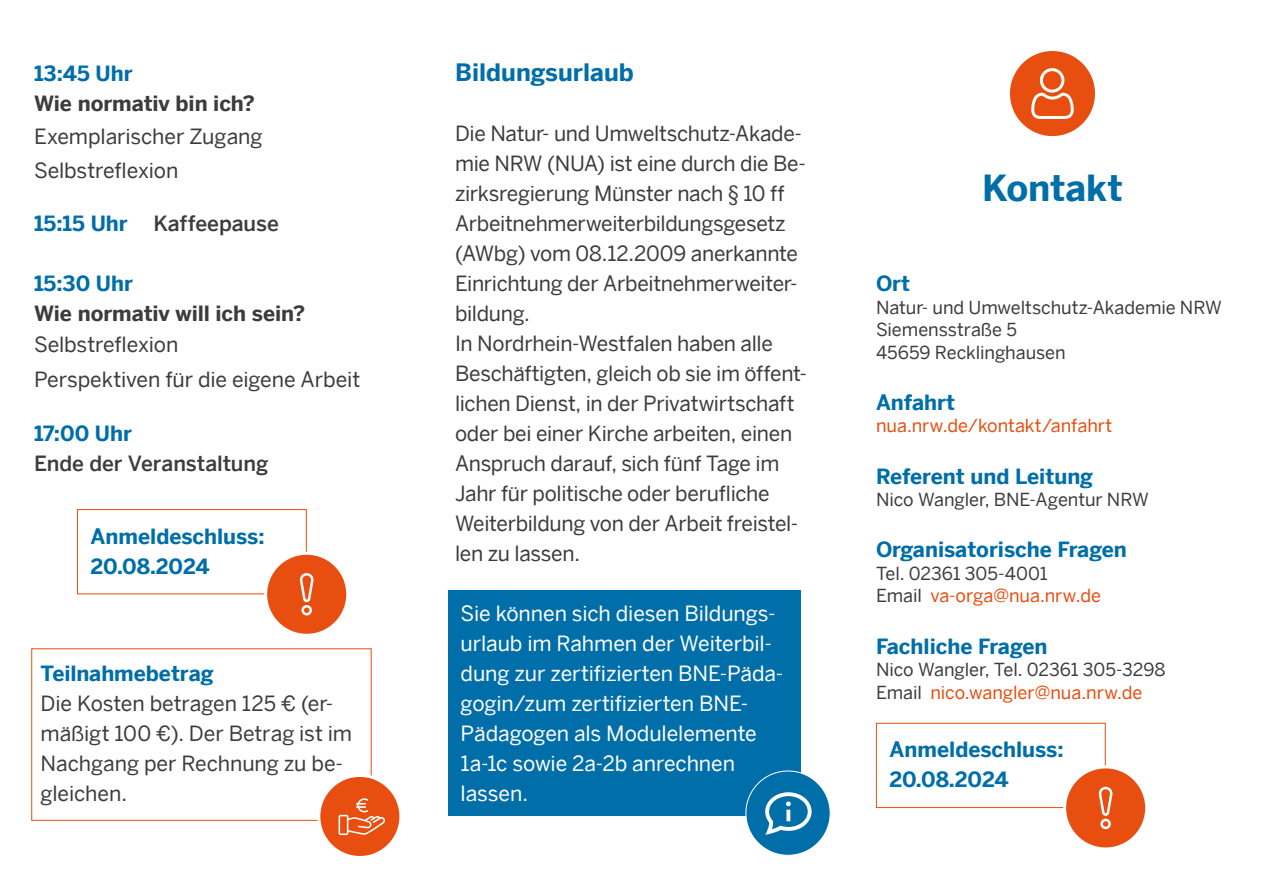
<style>
.page{position:relative;width:1263px;height:893px;background:#fff}
.page>*{position:absolute;margin:0;border:0;box-sizing:border-box;transform-origin:0 0}
.t1{font:700 36px "Benton Sans";letter-spacing:-.005em;color:#006ea8}
.p_Block_Hervorhebung{font:700 24px "Benton Sans";color:#006ea8}
.p_Block_Fließtext{font:21px/30px "Benton Sans";letter-spacing:-.015em;color:#3c3c3c}
.t2{font:21px/30px "Benton Sans";letter-spacing:-.005em;color:#fff}
.h3_Block_Überschrift_Zeit_blau{font:700 21px/30px "Benton Sans";color:#006ea8}
.p_Block_Hervorhebung-2{font:700 21px "Benton Sans";letter-spacing:-.005em;color:#3c3c3c}
.p_Block_Hervorhebung-3{font:500 21px "Benton Sans";letter-spacing:-.005em;color:#3c3c3c}
.h3_Block_Überschrift_Zeit_blau-2{font:500 21px "Benton Sans";letter-spacing:-.005em;color:#3c3c3c}
.t3{font:18px/22.5px "Benton Sans";letter-spacing:-.005em;color:#3c3c3c}
.t4{font:18px "Benton Sans";letter-spacing:-.005em;color:#e84e0f}
.s1{font-weight:700;color:#006ea8}
.s2{color:#e84e0f}
</style>
<div class="page">
<div style="left:448px;top:590px;width:353px;height:225px;background:#006ea8"></div>
<div style="left:746px;top:771px;width:84px;height:84px;background:#006ea8;border-radius:50%"></div>
<svg style="left:765px;top:792px;width:47px;height:43px"></svg>
<div style="left:31px;top:648px;width:341px;height:173px;border:1px solid #e84e0f"></div>
<div style="left:319px;top:775px;width:82px;height:82px;background:#e84e0f;border-radius:50%"></div>
<div style="left:317px;top:774px;width:85px;height:85px;border:3px solid #fff;border-radius:50%"></div>
<svg style="left:338px;top:816px;width:1px;height:18px"></svg>
<svg style="left:339px;top:798px;width:46px;height:37px"></svg>
<div style="left:77px;top:509px;width:230px;height:85px;border:1px solid #e84e0f"></div>
<div style="left:266px;top:553px;width:82px;height:82px;background:#e84e0f;border-radius:50%"></div>
<div style="left:301px;top:605px;width:11px;height:10px;border:2px solid #fff;border-radius:50%"></div>
<svg style="left:299px;top:573px;width:15px;height:30px"></svg>
<div style="left:264px;top:552px;width:85px;height:85px;border:3px solid #fff;border-radius:50%"></div>
<div style="left:1010px;top:51px;width:85px;height:85px;background:#e84e0f;border-radius:50%"></div>
<svg style="left:1031px;top:68px;width:43px;height:51px"></svg>
<div style="left:876px;top:723px;width:230px;height:85px;border:1px solid #e84e0f"></div>
<div style="left:1064px;top:767px;width:83px;height:82px;background:#e84e0f;border-radius:50%"></div>
<div style="left:1100px;top:819px;width:11px;height:10px;border:2px solid #fff;border-radius:50%"></div>
<svg style="left:1098px;top:786px;width:15px;height:30px"></svg>
<div style="left:1063px;top:765px;width:85px;height:85px;border:3px solid #fff;border-radius:50%"></div>
<h3 class="h3_Block_Überschrift_Zeit_blau" style="left:34px;top:58px;width:100px">13:45 Uhr</h3>
<p class="p_Block_Hervorhebung-2" style="left:34px;top:91px;width:223px">Wie normativ bin ich?</p>
<p class="p_Block_Fließtext" style="left:34px;top:121px;width:230px">Exemplarischer Zugang</p>
<p class="p_Block_Fließtext" style="left:34px;top:155px;width:146px">Selbstreflexion</p>
<h3 class="h3_Block_Überschrift_Zeit_blau-2" style="left:34px;top:211px;width:246px"><span class="s1">15:15 Uhr</span> Kaffeepause</h3>
<h3 class="h3_Block_Überschrift_Zeit_blau" style="left:34px;top:268px;width:101px">15:30 Uhr</h3>
<p class="p_Block_Hervorhebung-2" style="left:34px;top:301px;width:273px">Wie normativ will ich sein?</p>
<p class="p_Block_Fließtext" style="left:34px;top:329px;width:146px">Selbstreflexion</p>
<p class="p_Block_Fließtext" style="left:34px;top:364px;width:328px">Perspektiven für die eigene Arbeit</p>
<h3 class="h3_Block_Überschrift_Zeit_blau" style="left:34px;top:418px;width:100px">17:00 Uhr</h3>
<p class="p_Block_Hervorhebung-3" style="left:34px;top:451px;width:236px">Ende der Veranstaltung</p>
<p class="h3_Block_Überschrift_Zeit_blau" style="left:91px;top:521px;width:176px">Anmeldeschluss:<br>20.08.2024</p>
<p class="h3_Block_Überschrift_Zeit_blau" style="left:41px;top:658px;width:175px">Teilnahmebetrag</p>
<p class="p_Block_Fließtext" style="left:41px;top:688px;width:313px">Die Kosten betragen 125 € (er&shy;mäßigt 100 €). Der Betrag ist im<br>Nachgang per Rechnung zu be&shy;gleichen.</p>
<p class="p_Block_Hervorhebung" style="left:455px;top:58px;width:180px">Bildungsurlaub</p>
<p class="p_Block_Fließtext" style="left:455px;top:118px;width:353px">Die Natur- und Umweltschutz-Akade&shy;mie NRW (NUA) ist eine durch die Be&shy;zirksregierung Münster nach § 10 ff Arbeitnehmerweiterbildungsgesetz (AWbg) vom 08.12.2009 anerkannte Einrichtung der Arbeitnehmerweiter&shy;bildung.<br>In Nordrhein-Westfalen haben alle Beschäftigten, gleich ob sie im öffent&shy;lichen Dienst, in der Privatwirtschaft oder bei einer Kirche arbeiten, einen Anspruch darauf, sich fünf Tage im Jahr für politische oder berufliche Weiterbildung von der Arbeit freistel&shy;len zu lassen.</p>
<p class="t2" style="left:461px;top:598px;width:324px">Sie können sich diesen Bildungs&shy;urlaub im Rahmen der Weiterbil&shy;dung zur zertifizierten BNE-Päda&shy;gogin/zum zertifizierten BNE-<br>Pädagogen als Modulelemente<br>1a-1c sowie 2a-2b anrechnen lassen.</p>
<h1 class="t1" style="left:982px;top:166px;width:142px">Kontakt</h1>
<p class="h3_Block_Überschrift_Zeit_blau" style="left:876px;top:268px;width:36px">Ort</p>
<p class="t3" style="left:876px;top:296px;width:347px">Natur- und Umweltschutz-Akademie NRW<br>Siemensstraße 5<br>45659 Recklinghausen</p>
<p class="h3_Block_Überschrift_Zeit_blau" style="left:876px;top:387px;width:80px">Anfahrt</p>
<p class="t4" style="left:876px;top:415px;width:238px">nua.nrw.de/kontakt/anfahrt</p>
<p class="h3_Block_Überschrift_Zeit_blau" style="left:876px;top:461px;width:219px">Referent und Leitung</p>
<p class="t3" style="left:876px;top:488px;width:274px">Nico Wangler, BNE-Agentur NRW</p>
<p class="h3_Block_Überschrift_Zeit_blau" style="left:876px;top:534px;width:252px">Organisatorische Fragen</p>
<p class="t3" style="left:876px;top:562px;width:226px">Tel. 02361 305-4001<br>Email <span class="s2">va-orga@nua.nrw.de</span></p>
<p class="h3_Block_Überschrift_Zeit_blau" style="left:876px;top:631px;width:173px">Fachliche Fragen</p>
<p class="t3" style="left:876px;top:658px;width:291px">Nico Wangler, Tel. 02361 305-3298<br>Email <span class="s2">nico.wangler@nua.nrw.de</span></p>
<p class="h3_Block_Überschrift_Zeit_blau" style="left:889px;top:734px;width:176px">Anmeldeschluss:<br>20.08.2024</p>
</div>
